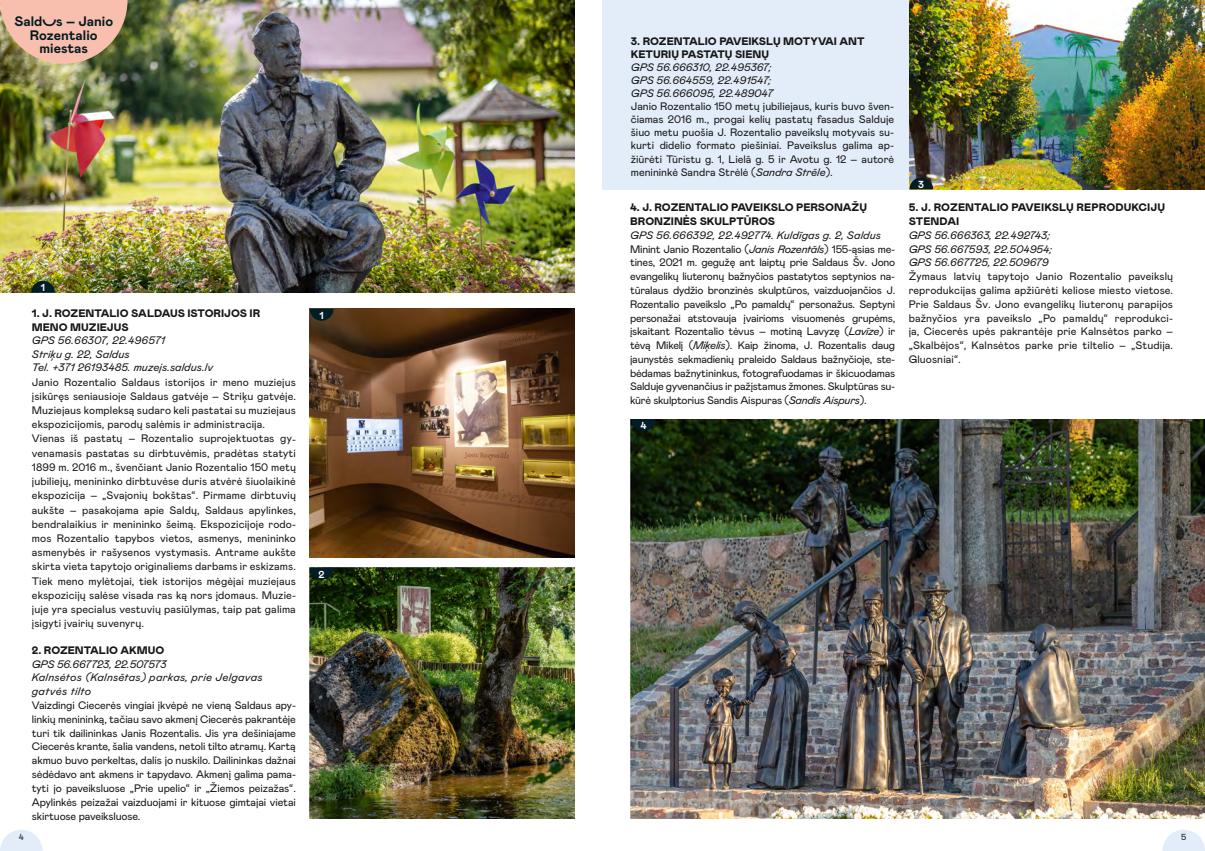
<style>
.page{position:relative;width:1205px;height:851px;background:#fff}
.page>*{position:absolute;margin:0;border:0;box-sizing:border-box;transform-origin:0 0}
.t1{font:700 13.75px/13.8px "Mabry Pro";color:#031a20;text-align:center}
.t2{font:10.88px/14.2px "Mabry Pro";color:#181716;text-align:justify}
.t3{font:10.88px/13.8px "Mabry Pro";letter-spacing:-.02em;color:#181716}
.t4{font:italic 10.88px/13.5px "Mabry Pro";color:#181716}
.t5{font:900 10.88px/13.8px "Mabry Pro";color:#181716}
.t6{font:italic 10.88px/13.5px "Mabry Pro";letter-spacing:.025em;color:#181716}
.t7{font:700 10.12px "Mabry Pro";color:#fff}
.t8{font:8.75px "Mabry Pro";color:#181716}
.s1{font-family:"Overpriced Mabry"}
.s2{font-style:italic}
</style>
<div class="page">
<svg style="left:0;top:830px;width:43px;height:20px"></svg>
<img style="left:0;top:0;width:574px;height:293px">
<img style="left:310px;top:567px;width:264px;height:251px">
<div style="left:602px;top:0;width:603px;height:189px;background:#e2edf9"></div>
<img style="left:909px;top:0;width:296px;height:189px">
<img style="left:631px;top:419px;width:574px;height:399px">
<svg style="left:31px;top:281px;width:24px;height:12px"></svg>
<svg style="left:909px;top:177px;width:24px;height:12px"></svg>
<img style="left:310px;top:309px;width:264px;height:248px">
<svg style="left:0;top:0;width:128px;height:64px;background:#d9ad95"></svg>
<svg style="left:310px;top:309px;width:23px;height:12px"></svg>
<svg style="left:310px;top:567px;width:23px;height:12px"></svg>
<svg style="left:632px;top:419px;width:23px;height:12px"></svg>
<svg style="left:1162px;top:830px;width:43px;height:20px"></svg>
<p class="t1" style="left:14px;top:14px;width:100px">Sald<span class="s1">u</span>s – Janio<br>Rozentalio miestas</p>
<p class="t8" style="left:19px;top:831px;width:7px">4</p>
<p class="t7" style="left:41px;top:280px;width:6px">1</p>
<p class="t5" style="left:32px;top:306px;width:230px">1. J. ROZENTALIO SALDAUS ISTORIJOS IR<br>MENO MUZIEJUS</p>
<p class="t4" style="left:32px;top:333px;width:183px">GPS 56.66307, 22.496571<br>Striķu g. 22, Saldus<br>Tel. +371 26193485. muzejs.saldus.lv</p>
<p class="t2" style="left:32px;top:374px;width:266px;text-align:left">Janio Rozentalio Saldaus istorijos ir meno muziejus įsikūręs seniausioje Saldaus gatvėje – Striķu gatvėje.<br>Muziejaus kompleksą sudaro keli pastatai su muziejaus ekspozicijomis, parodų salėmis ir administracija.<br>Vienas iš pastatų – Rozentalio suprojektuotas gy&shy;venamasis pastatas su dirbtuvėmis, pradėtas statyti 1899 m. 2016 m., švenčiant Janio Rozentalio 150 metų jubiliejų, menininko dirbtuvėse duris atvėrė šiuolaikinė ekspozicija – „Svajonių bokštas“. Pirmame dirbtuvių aukšte – pasakojama apie Saldų, Saldaus apylinkes, bendralaikius ir menininko šeimą. Ekspozicijoje rodo&shy;mos Rozentalio tapybos vietos, asmenys, menininko asmenybės ir rašysenos vystymasis. Antrame aukšte skirta vieta tapytojo originaliems darbams ir eskizams.<br>Tiek meno mylėtojai, tiek istorijos mėgėjai muziejaus ekspozicijų salėse visada ras ką nors įdomaus. Muzie&shy;juje yra specialus vestuvių pasiūlymas, taip pat galima įsigyti įvairių suvenyrų.</p>
<p class="t5" style="left:32px;top:643px;width:134px">2. ROZENTALIO AKMUO</p>
<p class="t6" style="left:32px;top:656px;width:232px">GPS 56.667723, 22.507573<br>Kalnsėtos (Kalnsētas) parkas, prie Jelgavas gatvės tilto</p>
<p class="t2" style="left:32px;top:697px;width:265px">Vaizdingi Ciecerės vingiai įkvėpė ne vieną Saldaus apy&shy;linkių menininką, tačiau savo akmenį Ciecerės pakrantėje turi tik dailininkas Janis Rozentalis. Jis yra dešiniajame Ciecerės krante, šalia vandens, netoli tilto atramų. Kartą akmuo buvo perkeltas, dalis jo nuskilo. Dailininkas dažnai sėdėdavo ant akmens ir tapydavo. Akmenį galima pama&shy;tyti jo paveiksluose „Prie upelio“ ir „Žiemos peizažas“.<br>Apylinkės peizažai vaizduojami ir kituose gimtajai vietai skirtuose paveiksluose.</p>
<p class="t7" style="left:319px;top:308px;width:6px">1</p>
<p class="t7" style="left:318px;top:567px;width:8px">2</p>
<p class="t5" style="left:631px;top:34px;width:235px;line-height:13px">3. ROZENTALIO PAVEIKSLŲ MOTYVAI ANT<br>KETURIŲ PASTATŲ SIENŲ</p>
<p class="t4" style="left:631px;top:60px;width:144px;line-height:13px">GPS 56.666310, 22.495367;<br>GPS 56.664559, 22.491547;<br>GPS 56.666095, 22.489047</p>
<p class="t2" style="left:631px;top:99px;width:265px;line-height:13px">Janio Rozentalio 150 metų jubiliejaus, kuris buvo šven&shy;čiamas 2016 m., progai kelių pastatų fasadus Salduje šiuo metu puošia J. Rozentalio paveikslų motyvais su&shy;kurti didelio formato piešiniai. Paveikslus galima ap&shy;žiūrėti Tūristu g. 1, Lielā g. 5 ir Avotu g. 12 – autorė menininkė Sandra Strėlė (<span class="s2">Sandra Strēle</span>).</p>
<p class="t5" style="left:630px;top:200px;width:238px">4. J. ROZENTALIO PAVEIKSLO PERSONAŽŲ<br>BRONZINĖS SKULPTŪROS</p>
<p class="t3" style="left:630px;top:228px;width:267px"><span class="s2">GPS 56.666392, 22.492774. Kuldīgas g. 2, Saldus </span>Minint Janio Rozentalio (<span class="s2">Janis Rozentāls</span>) 155-ąsias me&shy;tines, 2021 m. gegužę ant laiptų prie Saldaus Šv. Jono evangelikų liuteronų bažnyčios pastatytos septynios na&shy;tūralaus dydžio bronzinės skulptūros, vaizduojančios J.<br>Rozentalio paveikslo „Po pamaldų“ personažus. Septyni personažai atstovauja įvairioms visuomenės grupėms, įskaitant Rozentalio tėvus – motiną Lavyzę (<span class="s2">Lavīze</span>) ir tėvą Mikelį (<span class="s2">Miķelis</span>). Kaip žinoma, J. Rozentalis daug jaunystės sekmadienių praleido Saldaus bažnyčioje, ste&shy;bėdamas bažnytininkus, fotografuodamas ir škicuodamas Salduje gyvenančius ir pažįstamus žmones. Skulptūras su&shy;kūrė skulptorius Sandis Aispuras (<span class="s2">Sandis Aispurs</span>).</p>
<p class="t7" style="left:640px;top:418px;width:8px">4</p>
<p class="t7" style="left:918px;top:177px;width:7px">3</p>
<p class="t5" style="left:908px;top:200px;width:258px">5. J. ROZENTALIO PAVEIKSLŲ REPRODUKCIJŲ<br>STENDAI</p>
<p class="t4" style="left:908px;top:228px;width:145px">GPS 56.666363, 22.492743;<br>GPS 56.667593, 22.504954;<br>GPS 56.667725, 22.509679</p>
<p class="t2" style="left:909px;top:269px;width:266px;line-height:13.8px">Žymaus latvių tapytojo Janio Rozentalio paveikslų reprodukcijas galima apžiūrėti keliose miesto vietose.<br>Prie Saldaus Šv. Jono evangelikų liuteronų parapijos bažnyčios yra paveikslo „Po pamaldų“ reprodukci&shy;ja, Ciecerės upės pakrantėje prie Kalnsėtos parko – „Skalbėjos“, Kalnsėtos parke prie tiltelio – „Studija.<br>Gluosniai“.</p>
<p class="t8" style="left:1181px;top:831px;width:7px">5</p>
</div>
